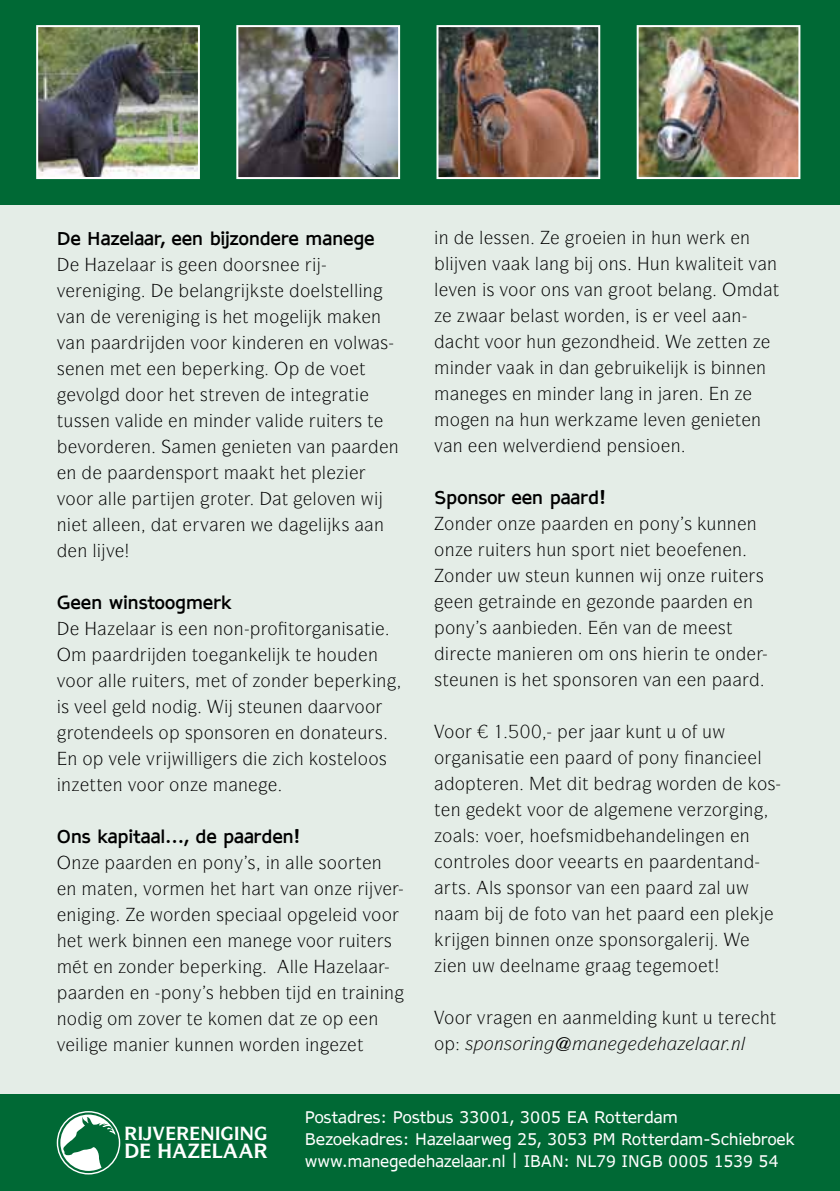
<style>
.page{position:relative;width:840px;height:1191px;background:#fff}
.page>*{position:absolute;margin:0;border:0;box-sizing:border-box;transform-origin:0 0}
.t1{font:18px "ITC Symbol Std";color:#000}
.t2{font:700 18px "AP Hont";letter-spacing:-.005em;color:#000}
.t3{font:italic 18px "ITC Symbol Std";color:#000}
.t4{font:16px/22px "AP Hont";color:#fff}
</style>
<div class="page">
<div style="left:0;top:0;width:839px;height:1191px;background:#e4ede7"></div>
<div style="left:0;top:0;width:839px;height:204px;background:#006935"></div>
<img style="left:239px;top:28px;width:158px;height:148px">
<div style="left:236px;top:25px;width:164px;height:154px;border:2px solid #fff"></div>
<img style="left:439px;top:28px;width:158px;height:148px">
<div style="left:436px;top:25px;width:164px;height:154px;border:2px solid #fff"></div>
<img style="left:639px;top:28px;width:158px;height:148px">
<div style="left:636px;top:25px;width:164px;height:154px;border:2px solid #fff"></div>
<img style="left:39px;top:28px;width:158px;height:148px">
<div style="left:36px;top:25px;width:164px;height:154px;border:2px solid #fff"></div>
<div style="left:0;top:1094px;width:839px;height:97px;background:#006935"></div>
<svg style="left:56px;top:1111px;width:62px;height:63px"></svg>
<svg style="left:118px;top:1131px;width:3px;height:23px"></svg>
<p class="t2" style="left:57px;top:226px;width:319px">De Hazelaar, een bijzondere manege</p>
<p class="t1" style="left:165px;top:253px;width:116px">▲ ■ □□ ▲■</p>
<p class="t1" style="left:57px;top:279px;width:76px">❖ ■■</p>
<p class="t1" style="left:300px;top:279px;width:74px">□ ●▲▼ ●●■</p>
<p class="t1" style="left:116px;top:305px;width:103px">❖ ■■ ▲</p>
<p class="t1" style="left:242px;top:305px;width:63px">▼ □ ●</p>
<p class="t1" style="left:371px;top:305px;width:12px">■</p>
<p class="t1" style="left:175px;top:331px;width:46px">■ ❖□□</p>
<p class="t1" style="left:246px;top:331px;width:112px">■ ■ ■ ❖□●</p>
<p class="t1" style="left:57px;top:357px;width:50px">▲■■</p>
<p class="t1" style="left:244px;top:357px;width:12px">■</p>
<p class="t1" style="left:330px;top:357px;width:37px">❖□ ▼</p>
<p class="t1" style="left:76px;top:383px;width:25px">❖□●</p>
<p class="t1" style="left:188px;top:383px;width:73px">▼ ▲▼ ❖■</p>
<p class="t1" style="left:57px;top:409px;width:83px">▼◆▲▲ ■ ❖ ●</p>
<p class="t1" style="left:316px;top:409px;width:59px">◆▼ ▲ ▼</p>
<p class="t1" style="left:141px;top:435px;width:12px">■</p>
<p class="t1" style="left:207px;top:435px;width:120px">■ ■ ▼■ ❖■</p>
<p class="t1" style="left:388px;top:435px;width:12px">■</p>
<p class="t1" style="left:67px;top:461px;width:12px">■</p>
<p class="t1" style="left:165px;top:461px;width:55px">■▲ □▼</p>
<p class="t1" style="left:268px;top:461px;width:59px">▼ ▼ ●</p>
<p class="t1" style="left:57px;top:487px;width:61px">❖□□ ●●</p>
<p class="t1" style="left:160px;top:487px;width:75px">▼ ■ □▼</p>
<p class="t1" style="left:281px;top:487px;width:76px">▼ ●□❖ ■</p>
<p class="t1" style="left:57px;top:513px;width:86px">■▼ ●● ■</p>
<p class="t1" style="left:235px;top:513px;width:12px">■</p>
<p class="t1" style="left:374px;top:513px;width:12px">■</p>
<p class="t1" style="left:77px;top:539px;width:39px">■ ● ❖</p>
<p class="t2" style="left:57px;top:590px;width:176px">Geen winstoogmerk</p>
<p class="t1" style="left:165px;top:617px;width:80px">▲ ■ ■□■</p>
<p class="t1" style="left:267px;top:617px;width:39px">□ ▼□</p>
<p class="t1" style="left:331px;top:617px;width:40px">■▲ ▼</p>
<p class="t1" style="left:177px;top:643px;width:33px">■ ▼□</p>
<p class="t1" style="left:295px;top:643px;width:84px">▼ □◆ ■</p>
<p class="t1" style="left:57px;top:669px;width:130px">❖□□ ●● ◆ ▼ ▲</p>
<p class="t1" style="left:220px;top:669px;width:62px">▼ □ □■</p>
<p class="t1" style="left:376px;top:669px;width:12px">■</p>
<p class="t1" style="left:61px;top:695px;width:47px">▲ ❖ ●</p>
<p class="t1" style="left:131px;top:695px;width:42px">● ■□</p>
<p class="t1" style="left:238px;top:695px;width:66px">▲▼ ◆■ ■</p>
<p class="t1" style="left:345px;top:695px;width:31px">❖□□</p>
<p class="t1" style="left:73px;top:721px;width:38px">□▼ ■</p>
<p class="t1" style="left:141px;top:721px;width:243px">●▲ □ ▲ □■▲□ ■ ■ □■ ▼ ◆ ▲</p>
<p class="t1" style="left:67px;top:747px;width:89px">■ □ ❖ ● ❖</p>
<p class="t1" style="left:318px;top:747px;width:70px">□▲▼ ●□□▲</p>
<p class="t1" style="left:61px;top:773px;width:130px">■ ▼▼ ■ ❖□□ □■</p>
<p class="t1" style="left:238px;top:773px;width:12px">■</p>
<p class="t2" style="left:57px;top:823px;width:245px">Ons kapitaal..., de paarden!</p>
<p class="t1" style="left:71px;top:851px;width:12px">■</p>
<p class="t1" style="left:162px;top:851px;width:221px">■ ■ □■ ▲ ■ ●● ▲□□ ▼ ■</p>
<p class="t1" style="left:67px;top:877px;width:97px">■ ▼ ■ ❖□</p>
<p class="t1" style="left:268px;top:877px;width:67px">▼ ❖ ■ □■</p>
<p class="t1" style="left:163px;top:903px;width:63px">□ ■ ▲</p>
<p class="t1" style="left:328px;top:903px;width:66px">● ❖□□</p>
<p class="t1" style="left:147px;top:929px;width:42px">■■ ■</p>
<p class="t1" style="left:297px;top:929px;width:96px">❖□□ ◆▼ ▲</p>
<p class="t1" style="left:82px;top:955px;width:66px">▼ ■ □■</p>
<p class="t1" style="left:242px;top:955px;width:85px">■ ●● ★</p>
<p class="t1" style="left:354px;top:955px;width:6px">●</p>
<p class="t1" style="left:115px;top:981px;width:100px">■ ■ □■ ▲</p>
<p class="t1" style="left:326px;top:981px;width:69px">■ ▼ ■■</p>
<p class="t1" style="left:107px;top:1007px;width:87px">□ □❖ ▼</p>
<p class="t1" style="left:368px;top:1007px;width:12px">■</p>
<p class="t1" style="left:138px;top:1033px;width:125px">■ ◆■■ ■ □</p>
<p class="t1" style="left:438px;top:226px;width:93px">■ ●▲▲■</p>
<p class="t1" style="left:581px;top:226px;width:101px">□ ■ ■ ◆■</p>
<p class="t1" style="left:739px;top:226px;width:12px">■</p>
<p class="t1" style="left:445px;top:252px;width:57px">●❖■ ❖</p>
<p class="t1" style="left:598px;top:252px;width:73px">□■▲ ★◆■</p>
<p class="t1" style="left:707px;top:252px;width:71px">●▼ ▼ ❖■</p>
<p class="t1" style="left:434px;top:278px;width:219px">● ❖ ■ ▲ ❖□□ □■▲ ❖ ■ □□▼</p>
<p class="t1" style="left:530px;top:304px;width:58px">● ▲▼ □</p>
<p class="t1" style="left:731px;top:304px;width:12px">■</p>
<p class="t1" style="left:473px;top:330px;width:84px">▼ ❖□□ ◆■</p>
<p class="t1" style="left:714px;top:330px;width:35px">▼▼ ■</p>
<p class="t1" style="left:697px;top:356px;width:70px">▲ ■■ ■</p>
<p class="t1" style="left:459px;top:382px;width:74px">■ ▲ ■</p>
<p class="t1" style="left:556px;top:382px;width:97px">■ ● ■ ■</p>
<p class="t1" style="left:449px;top:408px;width:57px">□ ■ ■</p>
<p class="t1" style="left:643px;top:408px;width:44px">●❖■</p>
<p class="t1" style="left:710px;top:408px;width:52px">■▼■</p>
<p class="t1" style="left:487px;top:434px;width:52px">■ ●❖</p>
<p class="t1" style="left:580px;top:434px;width:101px">■ ■▲□ ■</p>
<p class="t2" style="left:434px;top:485px;width:173px">Sponsor een paard!</p>
<p class="t1" style="left:598px;top:512px;width:159px">■ ■ □■ ▲ ◆■■ ■</p>
<p class="t1" style="left:485px;top:538px;width:167px">◆▼ ▲ ◆■ ▲□▼ ■ ▼</p>
<p class="t1" style="left:676px;top:538px;width:67px">□ ■■</p>
<p class="t1" style="left:497px;top:564px;width:139px">◆ ▲▼ ◆■ ◆■■ ■</p>
<p class="t1" style="left:717px;top:564px;width:48px">◆▼ ▲</p>
<p class="t1" style="left:463px;top:590px;width:74px">■ ▼ ■</p>
<p class="t1" style="left:571px;top:590px;width:64px">■ □■</p>
<p class="t1" style="left:445px;top:616px;width:44px">□■ ▲</p>
<p class="t1" style="left:511px;top:616px;width:12px">■</p>
<p class="t1" style="left:567px;top:616px;width:85px">■ ■ ❖ ■</p>
<p class="t1" style="left:562px;top:642px;width:76px">■ □ □■▲</p>
<p class="t1" style="left:678px;top:642px;width:58px">■ ▼ □■</p>
<p class="t1" style="left:434px;top:668px;width:84px">▲▼ ◆■ ■ ▲</p>
<p class="t1" style="left:541px;top:668px;width:132px">▼ ▲ □■▲□ ■ ❖ ■</p>
<p class="t1" style="left:696px;top:668px;width:12px">■</p>
<p class="t1" style="left:634px;top:720px;width:79px">◆■▼ ◆ □ ◆</p>
<p class="t1" style="left:434px;top:746px;width:77px">□ ■▲▼</p>
<p class="t1" style="left:549px;top:746px;width:12px">■</p>
<p class="t1" style="left:617px;top:746px;width:54px">□ □■</p>
<p class="t1" style="left:757px;top:746px;width:6px">●</p>
<p class="t1" style="left:509px;top:772px;width:81px">■ ▼ ▼</p>
<p class="t1" style="left:515px;top:798px;width:42px">▼ ❖□□</p>
<p class="t1" style="left:603px;top:798px;width:6px">●</p>
<p class="t1" style="left:442px;top:824px;width:63px">□ ●▲ ❖□</p>
<p class="t1" style="left:645px;top:824px;width:106px">■●■■ ■</p>
<p class="t1" style="left:442px;top:850px;width:126px">□■▼ □● ▲ □□ ❖</p>
<p class="t1" style="left:603px;top:850px;width:41px">▼▲ ■</p>
<p class="t1" style="left:706px;top:850px;width:38px">■▼ ■</p>
<p class="t1" style="left:489px;top:876px;width:118px">●▲ ▲ □■▲□ ❖ ■</p>
<p class="t1" style="left:630px;top:876px;width:12px">■</p>
<p class="t1" style="left:434px;top:902px;width:12px">■</p>
<p class="t1" style="left:539px;top:902px;width:62px">□▼□ ❖ ■</p>
<p class="t1" style="left:479px;top:928px;width:97px">■ ■■ ■ □■</p>
<p class="t1" style="left:598px;top:928px;width:60px">▲ □■▲□</p>
<p class="t1" style="left:683px;top:928px;width:6px">●</p>
<p class="t1" style="left:530px;top:954px;width:16px">●■</p>
<p class="t1" style="left:444px;top:1006px;width:43px">□□ ❖</p>
<p class="t1" style="left:581px;top:1006px;width:67px">■ ●■</p>
<p class="t1" style="left:671px;top:1006px;width:54px">◆■▼ ◆ ▼</p>
<p class="t1" style="left:434px;top:1032px;width:111px">□ ▲ □■▲□ ■</p>
<p class="t3" style="left:597px;top:1032px;width:11px">■</p>
<p class="t3" style="left:694px;top:1032px;width:52px">● ■●</p>
<p class="t4" style="left:304px;top:1106px;width:491px">Postadres: Postbus 33001, 3005 EA Rotterdam<br>Bezoekadres: Hazelaarweg 25, 3053 PM Rotterdam-Schiebroek www.manegedehazelaar.nl | IBAN: NL79 INGB 0005 1539 54</p>
</div>
